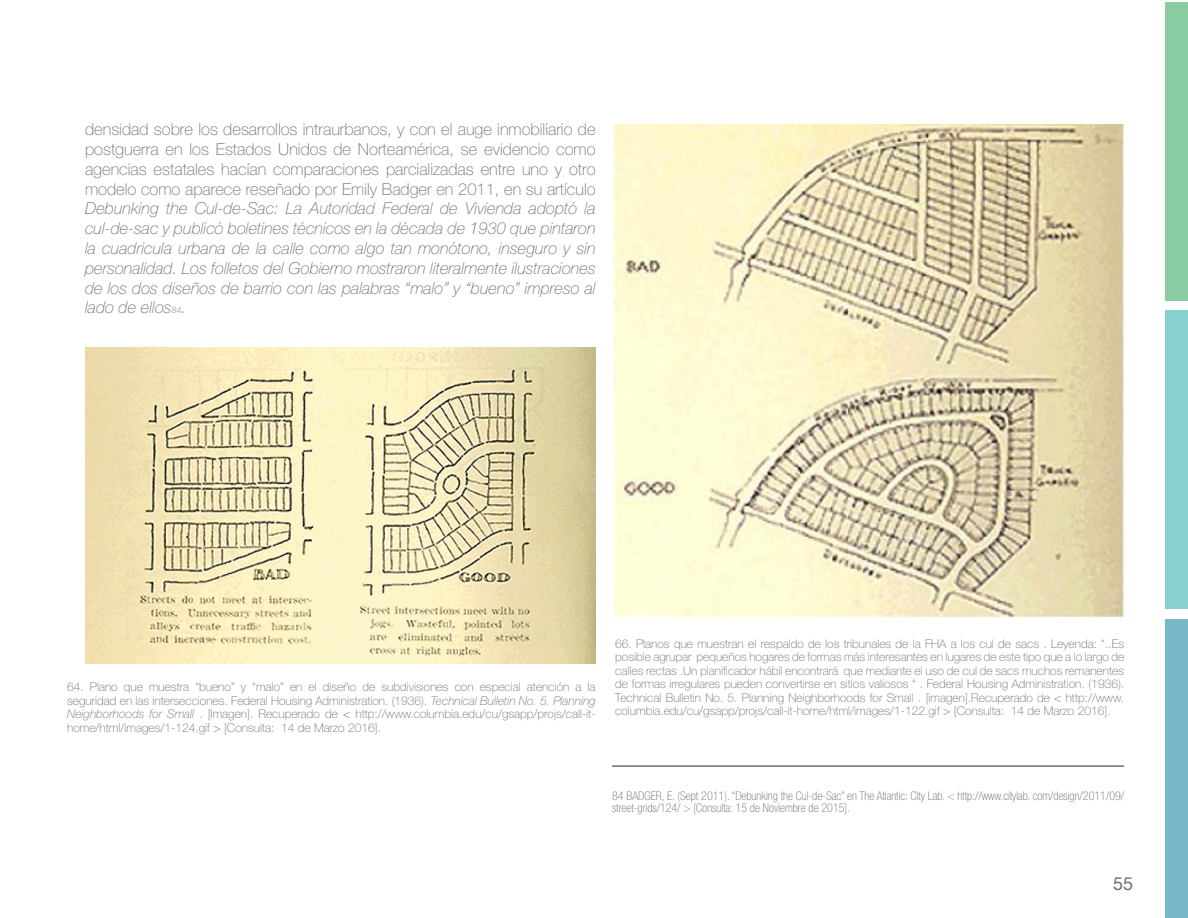
<style>
.page{position:relative;width:1188px;height:918px;background:#fff}
.page>*{position:absolute;margin:0;border:0;box-sizing:border-box;transform-origin:0 0}
.t1{font:18px "Helvetica Neue";color:#6d6e71}
.t2{font:italic 100 16.5px/19.8px "Helvetica Neue";color:#6d6e71;text-align:justify}
.t3{font:100 16.5px/19.8px "Helvetica Neue";color:#6d6e71;text-align:justify}
.t4{font:100 12px/13.5px "Helvetica Neue";color:#6d6e71;text-align:justify}
.t5{font:100 condensed 12px/12px "Helvetica Neue LT Std";color:#6d6e71}
.s1{font-size:9px}
.s2{font-style:italic}
</style>
<div class="page">
<div style="left:1166px;top:2px;width:22px;height:298px;background:#8acca1"></div>
<div style="left:1166px;top:311px;width:22px;height:298px;background:#88d1cf"></div>
<div style="left:1166px;top:620px;width:22px;height:298px;background:#79b8c9"></div>
<img style="left:85px;top:348px;width:511px;height:316px">
<img style="left:614px;top:124px;width:510px;height:494px">
<hr style="left:612px;top:765px;width:512px;height:2px;background:#6d6e71">
<p class="t3" style="left:85px;top:119px;width:512px">densidad sobre los desarrollos intraurbanos, y con el auge inmobiliario de postguerra en los Estados Unidos de Norteamérica, se evidencio como agencias estatales hacían comparaciones parcializadas entre uno y otro modelo como aparece reseñado por Emily Badger en 2011, en su artículo</p>
<p class="t2" style="left:85px;top:199px;width:512px">Debunking the Cul-de-Sac: La Autoridad Federal de Vivienda adoptó la cul-de-sac y publicó boletines técnicos en la década de 1930 que pintaron la cuadricula urbana de la calle como algo tan monótono, inseguro y sin personalidad. Los folletos del Gobierno mostraron literalmente ilustraciones de los dos diseños de barrio con las palabras “malo” y “bueno” impreso al lado de ellos<span class="s1">84</span>.</p>
<p class="t4" style="left:67px;top:680px;width:530px">64. Plano que muestra “bueno” y “malo” en el diseño de subdivisiones con especial atención a la seguridad en las intersecciones. Federal Housing Administration. (1936). <span class="s2">Technical Bulletin No. 5. Planning Neighborhoods for Small</span> . [Imagen]. Recuperado de &lt; http://www.columbia.edu/cu/gsapp/projs/call-it&shy;home/html/images/1-124.gif &gt; [Consulta: 14 de Marzo 2016].</p>
<p class="t4" style="left:615px;top:637px;width:511px">66. Planos que muestran el respaldo de los tribunales de la FHA a los cul de sacs . Leyenda: “..Es posible agrupar pequeños hogares de formas más interesantes en lugares de este tipo que a lo largo de calles rectas .Un planificador hábil encontrará que mediante el uso de cul de sacs muchos remanentes de formas irregulares pueden convertirse en sitios valiosos “ . Federal Housing Administration. (1936).<br>Technical Bulletin No. 5. Planning Neighborhoods for Small . [imagen].Recuperado de &lt; http://www. columbia.edu/cu/gsapp/projs/call-it-home/html/images/1-122.gif &gt; [Consulta: 14 de Marzo 2016].</p>
<p class="t5" style="left:612px;top:790px;width:514px">84 BADGER, E. (Sept 2011). “Debunking the Cul-de-Sac” en The Atlantic: City Lab. &lt; http://www.citylab. com/design/2011/09/ street-grids/124/ &gt; [Consulta: 15 de Noviembre de 2015].</p>
<h1 class="t1" style="left:1113px;top:873px;width:22px">55</h1>
</div>
